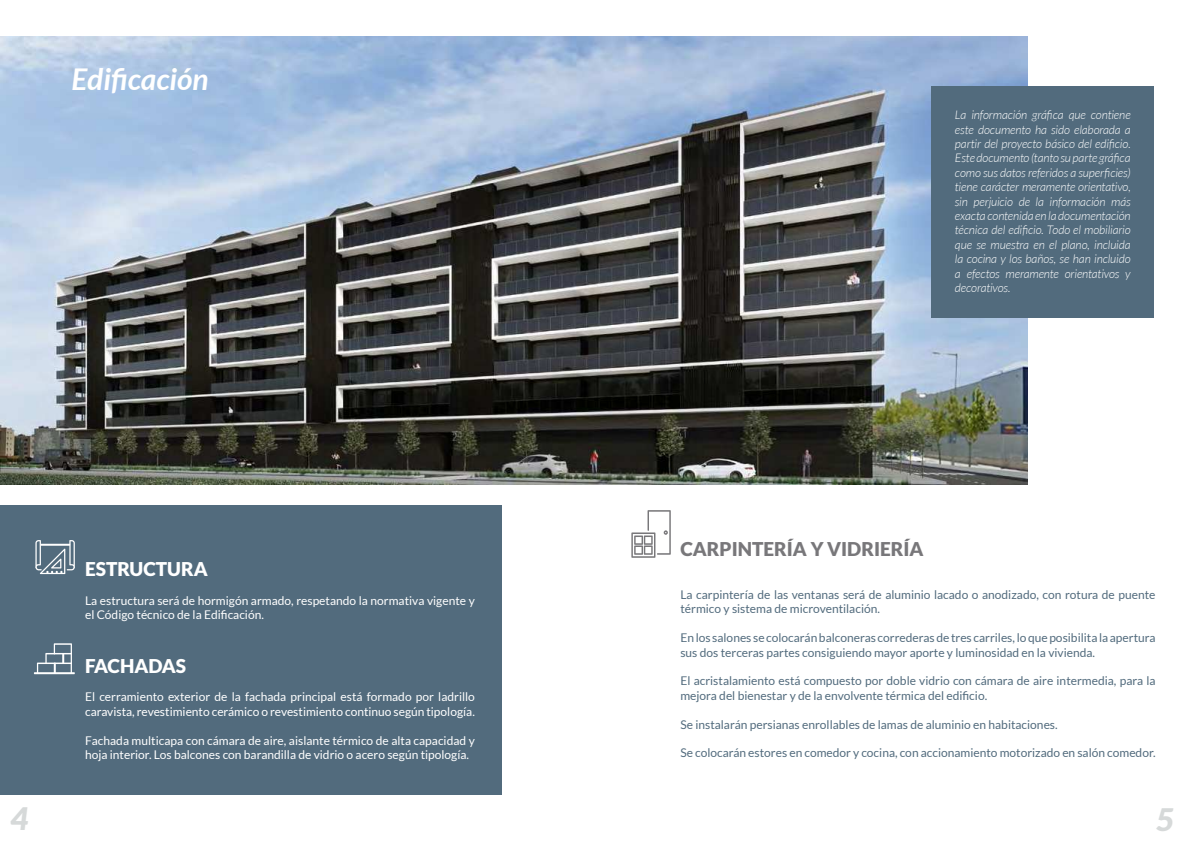
<style>
.page{position:relative;width:1191px;height:842px;background:#fff}
.page>*{position:absolute;margin:0;border:0;box-sizing:border-box;transform-origin:0 0}
.t1{font:italic 900 31px "Lato";color:#d6d9d9}
.t2{font:italic 700 30px "Lato";color:#fff}
.t3{font:900 19px "Lato";color:#78777a}
.t4{font:900 19px "Lato";color:#fff}
.t5{font:12px/14.4px "Lato";color:#526b7d}
.t6{font:italic 300 12px/14.4px "Lato";letter-spacing:-.015em;color:#fff;text-align:justify}
.t7{font:12px/14.4px "Lato";color:#fff}
</style>
<div class="page">
<img style="left:1px;top:37px;width:1026px;height:448px">
<div style="left:0;top:505px;width:502px;height:289px;background:#526b7d"></div>
<svg style="left:35px;top:540px;width:40px;height:34px"></svg>
<svg style="left:631px;top:510px;width:40px;height:48px"></svg>
<svg style="left:37px;top:643px;width:35px;height:29px"></svg>
<hr style="left:34px;top:672px;width:41px;height:2px;background:#fff">
<div style="left:931px;top:87px;width:223px;height:231px;background:#526b7d"></div>
<h2 class="t2" style="left:71px;top:62px;width:139px">Edificación</h2>
<h3 class="t4" style="left:85px;top:559px;width:124px">ESTRUCTURA</h3>
<p class="t7" style="left:85px;top:594px;width:391px">La estructura será de hormigón armado, respetando la normativa vigente y el Código técnico de la Edificación.</p>
<h3 class="t4" style="left:85px;top:655px;width:103px">FACHADAS</h3>
<p class="t7" style="left:85px;top:690px;width:391px">El cerramiento exterior de la fachada principal está formado por ladrillo caravista, revestimiento cerámico o revestimiento continuo según tipología.</p>
<p class="t7" style="left:85px;top:734px;width:391px">Fachada multicapa con cámara de aire, aislante térmico de alta capacidad y hoja interior. Los balcones con barandilla de vidrio o acero según tipología.</p>
<p class="t6" style="left:955px;top:108px;width:177px">La información gráfica que contiene este documento ha sido elaborada a partir del proyecto básico del edificio.<br>Este documento (tanto su parte gráfica como sus datos referidos a superficies) tiene carácter meramente orientativo, sin perjuicio de la información más exacta contenida en la documentación técnica del edificio. Todo el mobiliario que se muestra en el plano, incluida la cocina y los baños, se han incluido a efectos meramente orientativos y decorativos.</p>
<h3 class="t3" style="left:680px;top:539px;width:245px">CARPINTERÍA Y VIDRIERÍA</h3>
<p class="t5" style="left:680px;top:588px;width:476px">La carpintería de las ventanas será de aluminio lacado o anodizado, con rotura de puente térmico y sistema de microventilación.</p>
<p class="t5" style="left:680px;top:631px;width:476px">En los salones se colocarán balconeras correderas de tres carriles, lo que posibilita la apertura sus dos terceras partes consiguiendo mayor aporte y luminosidad en la vivienda.</p>
<p class="t5" style="left:680px;top:674px;width:476px">El acristalamiento está compuesto por doble vidrio con cámara de aire intermedia, para la mejora del bienestar y de la envolvente térmica del edificio.</p>
<p class="t5" style="left:680px;top:718px;width:379px">Se instalarán persianas enrollables de lamas de aluminio en habitaciones.</p>
<p class="t5" style="left:680px;top:747px;width:476px">Se colocarán estores en comedor y cocina, con accionamiento motorizado en salón comedor.</p>
<h1 class="t1" style="left:10px;top:801px;width:19px">4</h1>
<h1 class="t1" style="left:1156px;top:802px;width:19px">5</h1>
</div>
